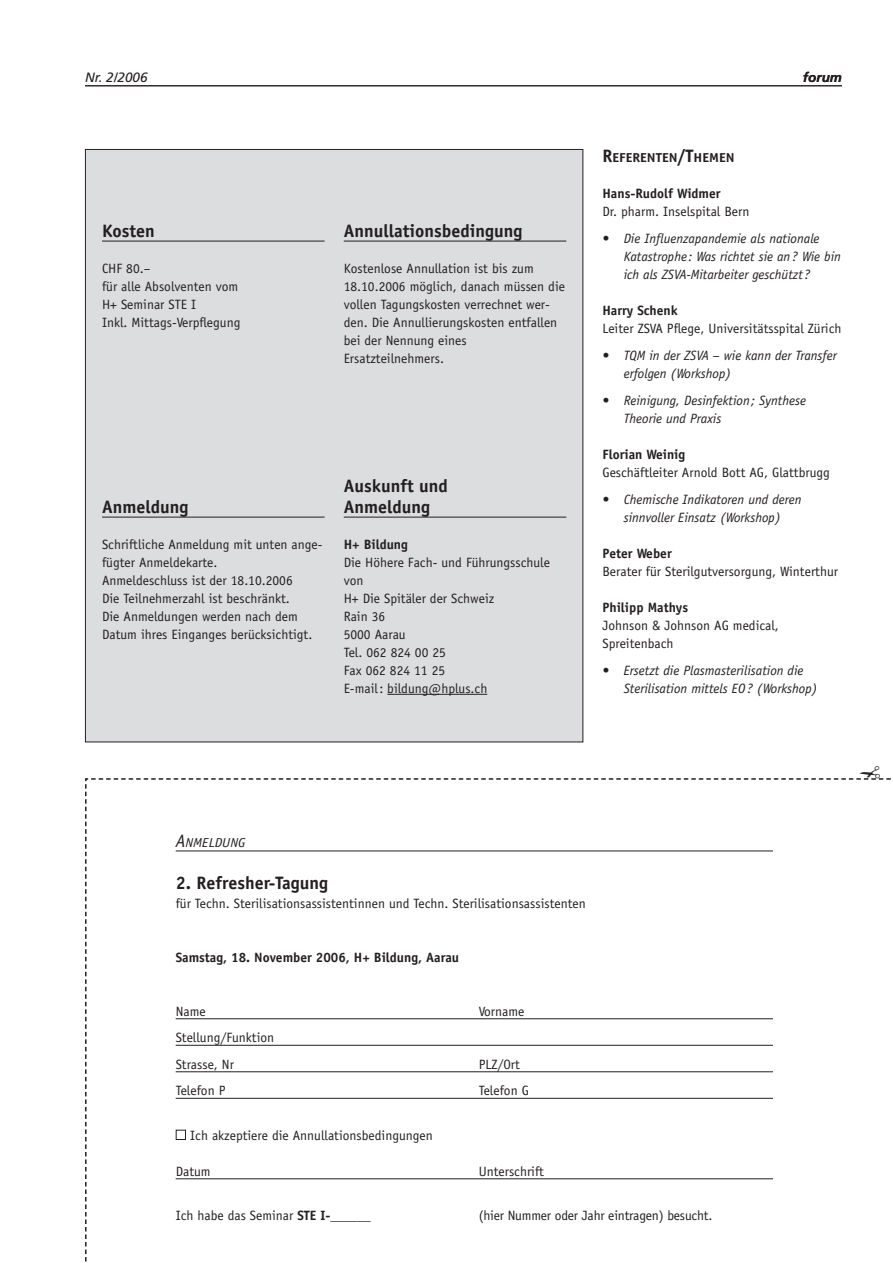
<style>
.page{position:relative;width:893px;height:1263px;background:#fff}
.page>*{position:absolute;margin:0;border:0;box-sizing:border-box;transform-origin:0 0}
.t1{font:700 18px/21px "Officina Sans";color:#231f20}
.t2{font:13.5px/18px "Officina Sans";color:#231f20}
.t3{font:italic 13.5px/18px "Officina Sans";color:#231f20}
.t4{font:700 13.5px "Officina Sans";color:#231f20}
.t5{font:italic 13.5px "Frutiger";color:#231f20}
.t6{font:italic 700 13.5px "Frutiger";color:#231f20}
.t7{font:700 12.9px "Officina Sans";color:#231f20;scale:1.08 1}
.t8{font:italic 12.9px "Officina Sans";color:#231f20;scale:1.08 1}
.s1{font-size:18px}
.s2{color:#fff}
.s3{font-weight:700}
</style>
<div class="page">
<hr style="left:85px;top:85px;width:757px;height:1px;background:#231f20">
<div style="left:86px;top:150px;width:496px;height:591px;background:#dcdddf"></div>
<hr style="left:102px;top:241px;width:223px;height:1px;background:#231f20">
<hr style="left:102px;top:517px;width:223px;height:1px;background:#231f20">
<hr style="left:344px;top:241px;width:222px;height:1px;background:#231f20">
<hr style="left:344px;top:517px;width:222px;height:1px;background:#231f20">
<hr style="left:387px;top:694px;width:100px;height:1px;background:#231f20">
<svg style="left:85px;top:778px;width:806px;height:484px"></svg>
<p class="t5" style="left:85px;top:72px;width:64px">Nr. 2/2006</p>
<p class="t6" style="left:803px;top:72px;width:41px">forum</p>
<h1 class="t1" style="left:102px;top:222px;width:54px">Kosten</h1>
<p class="t2" style="left:102px;top:260px;width:140px">CHF 80.–<br>für alle Absolventen vom<br>H+ Seminar STE I<br>Inkl. Mittags-Verpflegung</p>
<h1 class="t1" style="left:344px;top:222px;width:180px">Annullationsbedingung</h1>
<p class="t2" style="left:344px;top:260px;width:223px">Kostenlose Annullation ist bis zum<br>18.10.2006 möglich, danach müssen die vollen Tagungskosten verrechnet wer&shy;den. Die Annullierungskosten entfallen bei der Nennung eines<br>Ersatzteilnehmers.</p>
<h1 class="t1" style="left:102px;top:498px;width:88px">Anmeldung</h1>
<p class="t2" style="left:102px;top:536px;width:222px">Schriftliche Anmeldung mit unten ange&shy;fügter Anmeldekarte.<br>Anmeldeschluss ist der 18.10.2006<br>Die Teilnehmerzahl ist beschränkt.<br>Die Anmeldungen werden nach dem Datum ihres Einganges berücksichtigt.</p>
<h1 class="t1" style="left:344px;top:477px;width:106px">Auskunft und<br>Anmeldung</h1>
<p class="t4" style="left:344px;top:539px;width:66px">H+ Bildung</p>
<p class="t2" style="left:344px;top:554px;width:208px">Die Höhere Fach- und Führungsschule von<br>H+ Die Spitäler der Schweiz<br>Rain 36<br>5000 Aarau<br>Tel. 062 824 00 25<br>Fax 062 824 11 25<br>E-mail: bildung@hplus.ch</p>
<p class="t7" style="left:602px;top:153px;width:124px"><span class="s1">R</span>EFERENTEN<span class="s1">/T</span>HEMEN</p>
<p class="t4" style="left:602px;top:188px;width:120px">Hans-Rudolf Widmer</p>
<p class="t2" style="left:602px;top:203px;width:149px">Dr. pharm. Inselspital Bern</p>
<p class="t3" style="left:624px;top:230px;width:219px;text-indent:-21px">• Die Influenzapandemie als nationale<br>Katastrophe: Was richtet sie an? Wie bin ich als ZSVA-Mitarbeiter geschützt?</p>
<p class="t4" style="left:602px;top:305px;width:77px">Harry Schenk</p>
<p class="t2" style="left:602px;top:320px;width:241px">Leiter ZSVA Pflege, Universitätsspital Zürich</p>
<p class="t3" style="left:624px;top:347px;width:215px;text-indent:-21px">• TQM in der ZSVA – wie kann der Transfer erfolgen (Workshop)</p>
<p class="t3" style="left:624px;top:392px;width:184px;text-indent:-21px">• Reinigung, Desinfektion; Synthese<br>Theorie und Praxis</p>
<p class="t4" style="left:602px;top:449px;width:84px">Florian Weinig</p>
<p class="t2" style="left:602px;top:464px;width:229px">Geschäftleiter Arnold Bott AG, Glattbrugg</p>
<p class="t3" style="left:602px;top:491px;width:201px;text-align:center">• Chemische Indikatoren und deren sinnvoller Einsatz (Workshop)</p>
<p class="t4" style="left:602px;top:548px;width:71px">Peter Weber</p>
<p class="t2" style="left:602px;top:563px;width:237px">Berater für Sterilgutversorgung, Winterthur</p>
<p class="t4" style="left:602px;top:602px;width:87px">Philipp Mathys</p>
<p class="t2" style="left:602px;top:617px;width:178px">Johnson &amp; Johnson AG medical,<br>Spreitenbach</p>
<p class="t3" style="left:624px;top:662px;width:195px;text-indent:-21px">• Ersetzt die Plasmasterilisation die<br>Sterilisation mittels EO? (Workshop)</p>
<p class="t8" style="left:176px;top:837px;width:66px"><span class="s1">A</span>NMELDUNG</p>
<h1 class="t1" style="left:176px;top:874px;width:154px">2. Refresher-Tagung</h1>
<p class="t2" style="left:176px;top:895px;width:412px">für Techn. Sterilisationsassistentinnen und Techn. Sterilisationsassistenten</p>
<p class="t4" style="left:176px;top:952px;width:285px">Samstag, 18. November 2006, H+ Bildung, Aarau</p>
<p class="t2" style="left:176px;top:1003px;width:31px">Name</p>
<p class="t2" style="left:479px;top:1003px;width:47px">Vorname</p>
<p class="t2" style="left:176px;top:1025px;width:100px;line-height:26.5px">Stellung/Funktion<br>Strasse, Nr</p>
<p class="t2" style="left:479px;top:1056px;width:43px">PLZ/Ort</p>
<p class="t2" style="left:176px;top:1082px;width:51px">Telefon P</p>
<p class="t2" style="left:479px;top:1082px;width:52px">Telefon G</p>
<p class="t2" style="left:176px;top:1127px;width:259px"><span class="s2">■</span> Ich akzeptiere die Annullationsbedingungen</p>
<p class="t2" style="left:176px;top:1163px;width:37px">Datum</p>
<p class="t2" style="left:479px;top:1163px;width:67px">Unterschrift</p>
<p class="t2" style="left:176px;top:1207px;width:197px">Ich habe das Seminar <span class="s3">STE I-______</span></p>
<p class="t2" style="left:479px;top:1207px;width:235px">(hier Nummer oder Jahr eintragen) besucht.</p>
</div>
